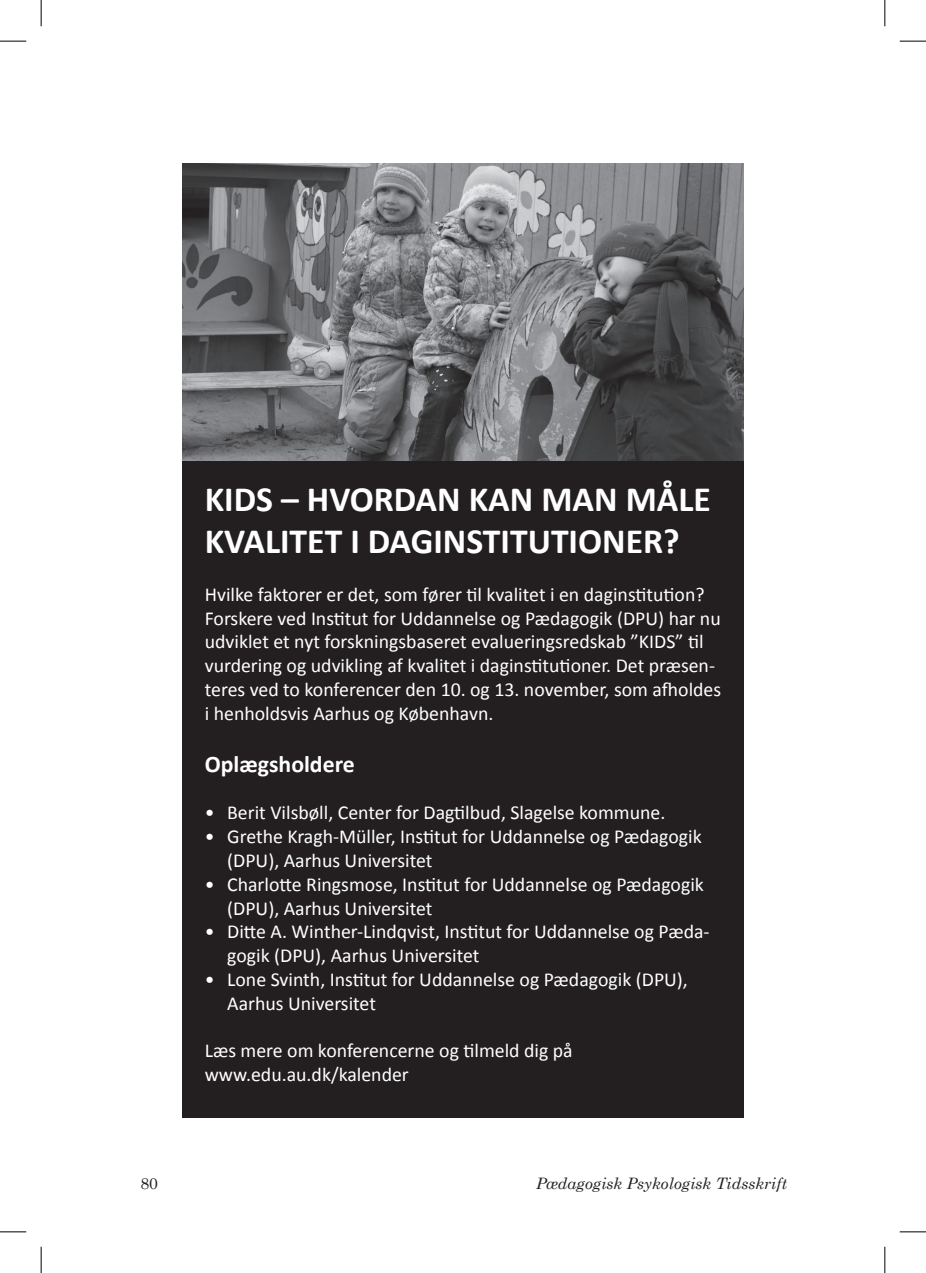
<style>
.page{position:relative;width:926px;height:1273px;background:#fff}
.page>*{position:absolute;margin:0;border:0;box-sizing:border-box;transform-origin:0 0}
.t1{font:700 35.7px/42.7px "Calibri";color:#fff}
.t2{font:700 23.8px "Calibri";color:#fff}
.t3{font:19.78px/23.8px "Calibri";color:#fff}
.t4{font:italic 15.75px "Century Schoolbook";color:#231f20}
.t5{font:15.75px "Century Schoolbook";color:#231f20}
</style>
<div class="page">
<img style="left:182px;top:164px;width:561px;height:297px">
<div style="left:182px;top:461px;width:561px;height:657px;background:#231f20"></div>
<svg style="left:0;top:41px;width:26px;height:1px"></svg>
<svg style="left:899px;top:41px;width:27px;height:1px"></svg>
<svg style="left:0;top:1231px;width:26px;height:1px"></svg>
<svg style="left:899px;top:1231px;width:27px;height:1px"></svg>
<svg style="left:41px;top:0;width:1px;height:26px"></svg>
<svg style="left:41px;top:1247px;width:1px;height:26px"></svg>
<svg style="left:884px;top:0;width:1px;height:26px"></svg>
<svg style="left:884px;top:1247px;width:1px;height:26px"></svg>
<h1 class="t1" style="left:205px;top:477px;width:507px">KIDS – HVORDAN KAN MAN MÅLE<br>KVALITET I DAGINSTITUTIONER?</h1>
<p class="t3" style="left:205px;top:582px;width:518px">Hvilke faktorer er det, som fører til kvalitet i en daginstitution?<br>Forskere ved Institut for Uddannelse og Pædagogik (DPU) har nu udviklet et nyt forskningsbaseret evalueringsredskab ”KIDS” til vurdering og udvikling af kvalitet i daginstitutioner. Det præsen&shy;teres ved to konferencer den 10. og 13. november, som afholdes i henholdsvis Aarhus og København.</p>
<p class="t2" style="left:205px;top:749px;width:151px">Oplægsholdere</p>
<p class="t3" style="left:205px;top:801px;width:462px">• Berit Vilsbøll, Center for Dagtilbud, Slagelse kommune.</p>
<p class="t3" style="left:227px;top:825px;width:476px;text-indent:-22px">• Grethe Kragh-Müller, Institut for Uddannelse og Pædagogik (DPU), Aarhus Universitet</p>
<p class="t3" style="left:227px;top:872px;width:478px;text-indent:-22px">• Charlotte Ringsmose, Institut for Uddannelse og Pædagogik (DPU), Aarhus Universitet</p>
<p class="t3" style="left:227px;top:920px;width:484px;text-indent:-22px">• Ditte A. Winther-Lindqvist, Institut for Uddannelse og Pæda&shy;gogik (DPU), Aarhus Universitet</p>
<p class="t3" style="left:227px;top:967px;width:462px;text-indent:-22px">• Lone Svinth, Institut for Uddannelse og Pædagogik (DPU),<br>Aarhus Universitet</p>
<p class="t3" style="left:205px;top:1039px;width:369px">Læs mere om konferencerne og tilmeld dig på www.edu.au.dk/kalender</p>
<p class="t5" style="left:140px;top:1173px;width:19px">80</p>
<p class="t4" style="left:536px;top:1173px;width:253px">Pædagogisk Psykologisk Tidsskrift</p>
</div>
